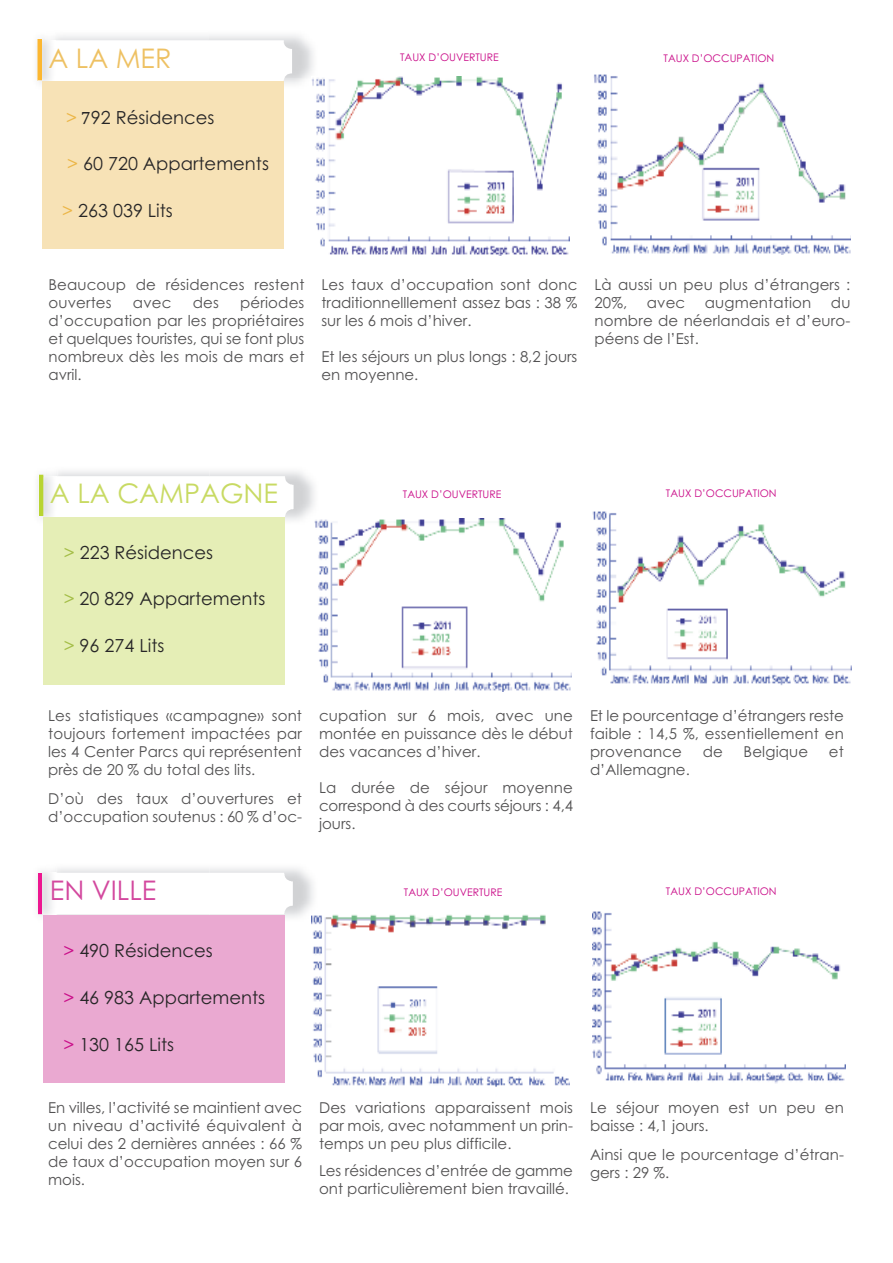
<style>
.page{position:relative;width:893px;height:1263px;background:#fff}
.page>*{position:absolute;margin:0;border:0;box-sizing:border-box;transform-origin:0 0}
.t1{font:27px "Century Gothic";color:#c8da63}
.t2{font:27px "Century Gothic";color:#d3489e}
.t3{font:27px "Century Gothic";color:#eec163}
.t4{font:18px "Century Gothic";color:#272627}
.t5{font:15px/18px "Century Gothic";color:#525152;text-align:justify}
.t6{font:10.5px "Century Gothic";color:#ca0d89}
.s1{color:#ecb647}
.s2{font-family:"Cambria"}
.s3{color:#a3bd45}
.s4{color:#ca0d89}
</style>
<div class="page">
<img style="left:36px;top:39px;width:2px;height:40px">
<svg style="left:38px;top:32px;width:254px;height:55px"></svg>
<img style="left:37px;top:79px;width:19px;height:8px">
<div style="left:42px;top:81px;width:242px;height:168px;background:#f7e2b6"></div>
<img style="left:37px;top:474px;width:9px;height:53px">
<img style="left:46px;top:471px;width:268px;height:49px">
<div style="left:44px;top:516px;width:241px;height:168px;background:#e5eeb6"></div>
<img style="left:37px;top:871px;width:8px;height:53px">
<img style="left:45px;top:868px;width:268px;height:55px">
<div style="left:44px;top:915px;width:241px;height:168px;background:#eaa9d1"></div>
<img style="left:312px;top:77px;width:257px;height:178px">
<img style="left:594px;top:74px;width:256px;height:180px">
<img style="left:314px;top:519px;width:257px;height:172px">
<img style="left:593px;top:511px;width:258px;height:175px">
<img style="left:312px;top:914px;width:257px;height:173px">
<img style="left:593px;top:911px;width:253px;height:173px">
<h1 class="t3" style="left:48px;top:43px;width:125px">A LA MER</h1>
<p class="t6" style="left:400px;top:51px;width:100px">TAUX D’OUVERTURE</p>
<p class="t4" style="left:66px;top:107px;width:150px"><span class="s1">&gt;</span> <span class="s2">7</span>92 Résidences</p>
<p class="t4" style="left:67px;top:154px;width:203px"><span class="s1">&gt;</span> 60 720 Appartements</p>
<p class="t4" style="left:62px;top:200px;width:112px"><span class="s1">&gt;</span> 263 039 Lits</p>
<p class="t6" style="left:664px;top:52px;width:112px">TAUX D’OCCUPATION</p>
<p class="t5" style="left:48px;top:276px;width:257px">Beaucoup de résidences restent ouvertes</p>
<p class="t5" style="left:48px;top:294px;width:257px;text-indent:192px">périodes d’occupation par les propriétaires et quelques touristes, qui se font plus nombreux dès les mois de mars et avril.</p>
<p class="t5" style="left:133px;top:294px;width:40px">avec</p>
<p class="t5" style="left:193px;top:294px;width:28px">des</p>
<p class="t5" style="left:321px;top:276px;width:257px">Les taux d’occupation sont donc traditionnelllement assez bas : 38 % sur les 6 mois d’hiver.</p>
<p class="t5" style="left:321px;top:348px;width:257px">Et les séjours un plus longs : 8,2 jours en moyenne.</p>
<p class="t5" style="left:594px;top:276px;width:257px">Là aussi un peu plus d’étrangers :<br>20%,</p>
<p class="t5" style="left:647px;top:294px;width:40px">avec</p>
<p class="t5" style="left:705px;top:294px;width:108px">augmentation</p>
<p class="t5" style="left:594px;top:294px;width:257px;text-indent:236px">du nombre de néerlandais et d’euro&shy;péens de l’Est.</p>
<h1 class="t1" style="left:50px;top:478px;width:230px">A LA CAMPAGNE</h1>
<p class="t4" style="left:64px;top:542px;width:151px"><span class="s3">&gt;</span> 223 Résidences</p>
<p class="t4" style="left:64px;top:589px;width:203px"><span class="s3">&gt;</span> 20 829 Appartements</p>
<p class="t4" style="left:64px;top:635px;width:102px"><span class="s3">&gt;</span> 96 274 Lits</p>
<p class="t6" style="left:403px;top:488px;width:100px">TAUX D’OUVERTURE</p>
<p class="t6" style="left:666px;top:487px;width:112px">TAUX D’OCCUPATION</p>
<p class="t5" style="left:48px;top:707px;width:255px">Les statistiques «campagne» sont toujours fortement impactées par les 4 Center Parcs qui représentent près de 20 % du total des lits.</p>
<p class="t5" style="left:48px;top:790px;width:255px">D’où des taux d’ouvertures et d’occupation soutenus : 60 % d’oc-</p>
<p class="t5" style="left:319px;top:707px;width:255px">cupation sur 6 mois, avec une montée en puissance dès le début des vacances d’hiver.</p>
<p class="t5" style="left:319px;top:779px;width:255px">La durée de séjour moyenne correspond à des courts séjours : 4,4 jours.</p>
<p class="t5" style="left:590px;top:707px;width:255px">Et le pourcentage d’étrangers reste faible : 14,5 %, essentiellement en provenance</p>
<p class="t5" style="left:703px;top:743px;width:22px">de</p>
<p class="t5" style="left:744px;top:743px;width:66px">Belgique</p>
<p class="t5" style="left:829px;top:743px;width:16px">et</p>
<p class="t5" style="left:590px;top:761px;width:101px">d’Allemagne.</p>
<h1 class="t2" style="left:50px;top:874px;width:108px">EN VILLE</h1>
<p class="t4" style="left:63px;top:940px;width:151px"><span class="s4">&gt;</span> 490 Résidences</p>
<p class="t4" style="left:63px;top:987px;width:203px"><span class="s4">&gt;</span> 46 983 Appartements</p>
<p class="t4" style="left:63px;top:1034px;width:112px"><span class="s4">&gt;</span> 130 165 Lits</p>
<p class="t6" style="left:404px;top:886px;width:100px">TAUX D’OUVERTURE</p>
<p class="t6" style="left:666px;top:885px;width:112px">TAUX D’OCCUPATION</p>
<p class="t5" style="left:48px;top:1099px;width:255px">En villes, l’activité se maintient avec un niveau d’activité équivalent à celui des 2 dernières années : 66 % de taux d’occupation moyen sur 6 mois.</p>
<p class="t5" style="left:319px;top:1099px;width:255px">Des variations apparaissent mois par mois, avec notamment un prin&shy;temps un peu plus difficile.</p>
<p class="t5" style="left:319px;top:1162px;width:255px">Les résidences d’entrée de gamme ont particulièrement bien travaillé.</p>
<p class="t5" style="left:590px;top:1099px;width:255px">Le séjour moyen est un peu en baisse : 4,1 jours.</p>
<p class="t5" style="left:590px;top:1145px;width:255px">Ainsi que le pourcentage d’étran&shy;gers : 29 %.</p>
</div>
